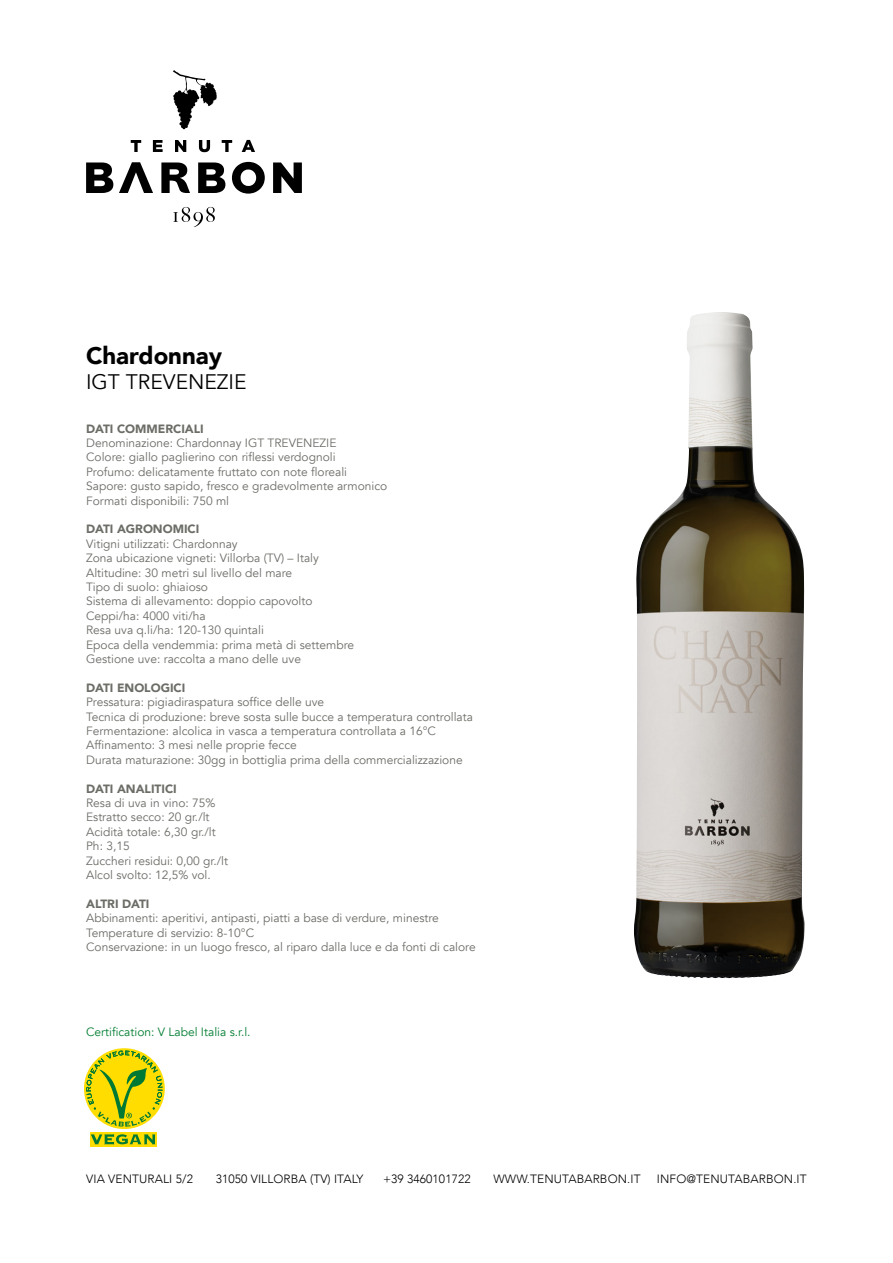
<style>
.page{position:relative;width:893px;height:1263px;background:#fff}
.page>*{position:absolute;margin:0;border:0;box-sizing:border-box;transform-origin:0 0}
.t1{font:900 24px "Avenir";color:#000}
.t2{font:21px "Avenir";color:#000}
.t3{font:12px/14.4px "Avenir";color:#6b6d67}
.t4{font:300 12px "Avenir";letter-spacing:.01em;color:#000}
.t5{font:900 12px "Avenir";color:#6b6d67}
.t6{font:12px "Avenir";color:#007d31}
</style>
<div class="page">
<svg style="left:84px;top:1048px;width:81px;height:81px"></svg>
<svg style="left:86px;top:1050px;width:76px;height:77px;background:#d2d02f"></svg>
<div style="left:90px;top:1132px;width:67px;height:14px;background:#fd0"></div>
<svg style="left:91px;top:1134px;width:65px;height:11px"></svg>
<svg style="left:86px;top:162px;width:27px;height:31px"></svg>
<svg style="left:198px;top:162px;width:27px;height:31px"></svg>
<svg style="left:232px;top:162px;width:33px;height:32px"></svg>
<svg style="left:273px;top:162px;width:29px;height:31px"></svg>
<svg style="left:119px;top:162px;width:34px;height:31px"></svg>
<svg style="left:161px;top:162px;width:29px;height:31px"></svg>
<svg style="left:173px;top:70px;width:44px;height:59px"></svg>
<svg style="left:131px;top:140px;width:10px;height:12px"></svg>
<svg style="left:153px;top:140px;width:10px;height:12px"></svg>
<svg style="left:175px;top:140px;width:11px;height:12px"></svg>
<svg style="left:199px;top:140px;width:11px;height:12px"></svg>
<svg style="left:222px;top:140px;width:10px;height:12px"></svg>
<svg style="left:242px;top:140px;width:13px;height:12px"></svg>
<svg style="left:173px;top:207px;width:42px;height:20px"></svg>
<img style="left:634px;top:312px;width:171px;height:666px">
<h1 class="t1" style="left:86px;top:335px;width:137px">Chardonnay</h1>
<h2 class="t2" style="left:86px;top:370px;width:162px">IGT TREVENEZIE</h2>
<p class="t5" style="left:86px;top:418px;width:119px">DATI COMMERCIALI</p>
<p class="t3" style="left:86px;top:436px;width:303px">Denominazione: Chardonnay IGT TREVENEZIE<br>Colore: giallo paglierino con riflessi verdognoli Profumo: delicatamente fruttato con note floreali Sapore: gusto sapido, fresco e gradevolmente armonico Formati disponibili: 750 ml</p>
<p class="t5" style="left:86px;top:519px;width:115px">DATI AGRONOMICI</p>
<p class="t3" style="left:86px;top:537px;width:269px">Vitigni utilizzati: Chardonnay<br>Zona ubicazione vigneti: Villorba (TV) – Italy Altitudine: 30 metri sul livello del mare<br>Tipo di suolo: ghiaioso<br>Sistema di allevamento: doppio capovolto Ceppi/ha: 4000 viti/ha<br>Resa uva q.li/ha: 120-130 quintali<br>Epoca della vendemmia: prima metà di settembre Gestione uve: raccolta a mano delle uve</p>
<p class="t5" style="left:86px;top:677px;width:101px">DATI ENOLOGICI</p>
<p class="t3" style="left:86px;top:695px;width:388px">Pressatura: pigiadiraspatura soffice delle uve<br>Tecnica di produzione: breve sosta sulle bucce a temperatura controllata Fermentazione: alcolica in vasca a temperatura controllata a 16°C Affinamento: 3 mesi nelle proprie fecce<br>Durata maturazione: 30gg in bottiglia prima della commercializzazione</p>
<p class="t5" style="left:86px;top:778px;width:92px">DATI ANALITICI</p>
<p class="t3" style="left:86px;top:796px;width:143px">Resa di uva in vino: 75%<br>Estratto secco: 20 gr./lt<br>Acidità totale: 6,30 gr./lt<br>Ph: 3,15<br>Zuccheri residui: 0,00 gr./lt<br>Alcol svolto: 12,5% vol.</p>
<p class="t5" style="left:86px;top:893px;width:65px">ALTRI DATI</p>
<p class="t3" style="left:86px;top:911px;width:391px">Abbinamenti: aperitivi, antipasti, piatti a base di verdure, minestre<br>Temperature di servizio: 8-10°C<br>Conservazione: in un luogo fresco, al riparo dalla luce e da fonti di calore</p>
<p class="t6" style="left:86px;top:1024px;width:166px">Certification: V Label Italia s.r.l.</p>
<p class="t4" style="left:86px;top:1171px;width:108px">VIA VENTURALI 5/2</p>
<p class="t4" style="left:216px;top:1171px;width:149px">31050 VILLORBA (TV) ITALY</p>
<p class="t4" style="left:383px;top:1171px;width:89px">+39 3460101722</p>
<p class="t4" style="left:493px;top:1171px;width:149px">WWW.TENUTABARBON.IT</p>
<p class="t4" style="left:657px;top:1171px;width:151px">INFO@TENUTABARBON.IT</p>
</div>
